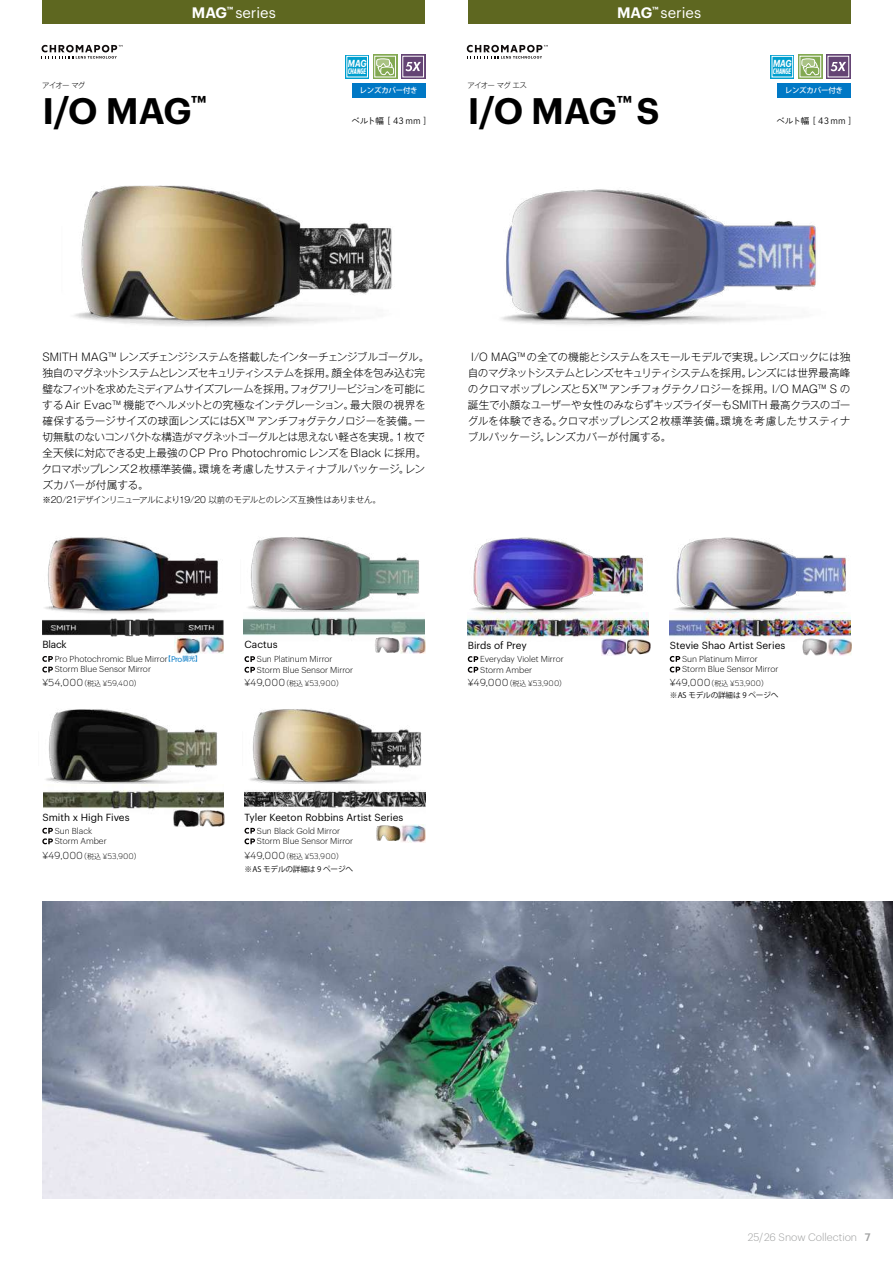
<style>
.page{position:relative;width:893px;height:1263px;background:#fff}
.page>*{position:absolute;margin:0;border:0;box-sizing:border-box;transform-origin:0 0}
.t1{font:600 36.15px "Graphik";letter-spacing:-.02em;color:#000}
.t2{font:14.85px "Graphik";color:#fff}
.t3{font:300 10.65px/15.9px "Gothic MB101 Pr 5";letter-spacing:-.025em;color:#000;text-align:justify}
.t4{font:300 10.65px "Graphik";color:#9fa0a0}
.t5{font:10.05px "Graphik";color:#000}
.t6{font:italic 600 9.9px "Graphik";letter-spacing:-.02em;color:#fff;scale:.8 1}
.t7{font:200 9.6px "Antenna";letter-spacing:.01em;color:#000}
.t8{font:300 8.55px/10.6px "Graphik";color:#000}
.t9{font:300 8.55px "Gothic MB101 Pr 5";letter-spacing:-.06em;color:#000}
.t10{font:8.55px "DNP Shuei Go Kin Std L";letter-spacing:-.02em;color:#000}
.t11{font:7.65px "Koz Go Pro";letter-spacing:-.025em;color:#000}
.t12{font:500 7.5px "Koz Go Pr 6 N";letter-spacing:-.025em;color:#fff}
.t13{font:300 7.5px "Gothic MB101 Pr 5";letter-spacing:-.08em;color:#000}
.t14{font:italic 700 7.5px "Antenna Extra Cond";color:#fff;scale:.85 1}
.s1{font-weight:600}
.s2{font-family:"UD Shin Go NT Pro";font-weight:400;font-size:6.45px;color:#0078c5}
.s3{font-weight:400;font-size:7.95px;color:#0078c5}
.s4{font-family:"Koz Go Pro";font-weight:400;font-size:7.5px}
.s5{font-family:"Koz Go Pro";font-weight:300;font-size:6.9px}
.s6{font-size:7.5px}
.s7{font-weight:500}
</style>
<div class="page">
<img style="left:468px;top:622px;width:181px;height:15px">
<img style="left:670px;top:622px;width:180px;height:15px">
<img style="left:248px;top:537px;width:171px;height:75px">
<img style="left:244px;top:617px;width:180px;height:19px">
<img style="left:46px;top:709px;width:171px;height:76px">
<img style="left:43px;top:790px;width:181px;height:24px">
<img style="left:250px;top:709px;width:171px;height:75px">
<img style="left:245px;top:790px;width:181px;height:18px">
<img style="left:42px;top:619px;width:181px;height:22px">
<div style="left:468px;top:0;width:382px;height:23px;background:#5e6720"></div>
<div style="left:43px;top:0;width:382px;height:23px;background:#5e6720"></div>
<svg style="left:42px;top:656px;width:11px;height:16px"></svg>
<svg style="left:244px;top:656px;width:11px;height:17px"></svg>
<svg style="left:244px;top:828px;width:11px;height:16px"></svg>
<svg style="left:468px;top:656px;width:10px;height:17px"></svg>
<svg style="left:670px;top:656px;width:10px;height:16px"></svg>
<svg style="left:42px;top:828px;width:11px;height:16px"></svg>
<svg style="left:352px;top:83px;width:73px;height:15px"></svg>
<svg style="left:777px;top:83px;width:73px;height:15px"></svg>
<div style="left:373px;top:55px;width:24px;height:24px;background:#c0d3a8"></div>
<div style="left:374px;top:56px;width:22px;height:21px;border:1px solid #fff"></div>
<svg style="left:376px;top:58px;width:19px;height:17px"></svg>
<div style="left:345px;top:55px;width:24px;height:24px;background:#82cfe7"></div>
<div style="left:346px;top:56px;width:22px;height:21px;background:#009fcf;border:1px solid #fff"></div>
<div style="left:401px;top:55px;width:24px;height:24px;background:#ad9cb5"></div>
<div style="left:402px;top:56px;width:22px;height:21px;background:#644474;border:1px solid #fff"></div>
<svg style="left:405px;top:62px;width:16px;height:9px"></svg>
<div style="left:798px;top:55px;width:24px;height:24px;background:#c0d3a8"></div>
<div style="left:799px;top:56px;width:22px;height:21px;border:1px solid #fff"></div>
<svg style="left:801px;top:58px;width:19px;height:17px"></svg>
<div style="left:770px;top:55px;width:24px;height:24px;background:#7bcde6"></div>
<div style="left:772px;top:56px;width:21px;height:21px;background:#009fcf;border:1px solid #fff"></div>
<div style="left:826px;top:55px;width:24px;height:24px;background:#ad9cb5"></div>
<div style="left:828px;top:56px;width:21px;height:21px;background:#644474;border:1px solid #fff"></div>
<svg style="left:830px;top:62px;width:16px;height:9px"></svg>
<img style="left:44px;top:537px;width:174px;height:82px">
<img style="left:175px;top:636px;width:49px;height:18px">
<img style="left:376px;top:825px;width:50px;height:17px">
<img style="left:174px;top:809px;width:50px;height:18px">
<img style="left:375px;top:636px;width:50px;height:18px">
<img style="left:802px;top:638px;width:50px;height:17px">
<img style="left:601px;top:638px;width:50px;height:17px">
<img style="left:467px;top:537px;width:182px;height:85px">
<img style="left:669px;top:537px;width:182px;height:85px">
<img style="left:501px;top:189px;width:315px;height:136px">
<svg style="left:42px;top:45px;width:80px;height:14px"></svg>
<svg style="left:467px;top:45px;width:81px;height:14px"></svg>
<img style="left:74px;top:185px;width:318px;height:141px">
<img style="left:42px;top:901px;width:851px;height:298px">
<h2 class="t2" style="left:192px;top:1px;width:86px"><span class="s1">MAG</span><sup>™</sup> series</h2>
<h2 class="t2" style="left:617px;top:1px;width:86px"><span class="s1">MAG</span><sup>™</sup> series</h2>
<p class="t6" style="left:348px;top:56px;width:25px">MAG</p>
<p class="t14" style="left:348px;top:67px;width:23px">CHANGE</p>
<p class="t6" style="left:773px;top:56px;width:25px">MAG</p>
<p class="t14" style="left:773px;top:67px;width:23px">CHANGE</p>
<p class="t13" style="left:42px;top:79px;width:45px">アイオー マグ</p>
<h1 class="t1" style="left:42px;top:83px;width:166px">I/O MAG<sup>™</sup></h1>
<p class="t13" style="left:468px;top:79px;width:61px">アイオー マグ エス</p>
<p class="t12" style="left:360px;top:86px;width:60px">レンズカバー付き</p>
<p class="t12" style="left:785px;top:86px;width:60px">レンズカバー付き</p>
<h1 class="t1" style="left:468px;top:83px;width:193px">I/O MAG<sup>™</sup> S</h1>
<p class="t10" style="left:351px;top:115px;width:82px">ベルト幅 ［ 43 mm ］</p>
<p class="t10" style="left:777px;top:115px;width:82px">ベルト幅 ［ 43 mm ］</p>
<p class="t3" style="left:42px;top:348px;width:389px;text-align:left">SMITH MAG™ レンズチェンジシステムを搭載したインターチェンジブルゴーグル。独自のマグネットシステムとレンズセキュリティシステムを採用。顔全体を包み込む完璧なフィットを求めたミディアムサイズフレームを採用。フォグフリービジョンを可能にするAir Evac™ 機能でヘルメットとの究極なインテグレーション。最大限の視界を確保するラージサイズの球面レンズには5X™ アンチフォグテクノロジーを装備。一切無駄のないコンパクトな構造がマグネットゴーグルとは思えない軽さを実現。1枚で全天候に対応できる史上最強のCP Pro PhotochromicレンズをBlack に採用。クロマポップレンズ2枚標準装備。環境を考慮したサスティナブルパッケージ。レンズカバーが付属する。</p>
<p class="t9" style="left:42px;top:493px;width:340px">※20/21デザインリニューアルにより19/20 以前のモデルとのレンズ互換性はありません。</p>
<p class="t3" style="left:468px;top:348px;width:384px;text-indent:3px">I/O MAG™の全ての機能とシステムをスモールモデルで実現。レンズロックには独自のマグネットシステムとレンズセキュリティシステムを採用。レンズには世界最高峰のクロマポップレンズと５X™ アンチフォグテクノロジーを採用。I/O MAG™ S の誕生で小顔なユーザーや女性のみならずキッズライダーもSMITH 最高クラスのゴーグルを体験できる。クロマポップレンズ2 枚標準装備。環境を考慮したサスティナブルパッケージ。レンズカバーが付属する。</p>
<p class="t5" style="left:42px;top:637px;width:26px">Black</p>
<p class="t8" style="left:55px;top:653px;width:148px">Pro Photochromic Blue Mirror<span class="s2">【</span><span class="s3">Pro</span><span class="s2">調光】<br></span>Storm Blue Sensor Mirror</p>
<p class="t5" style="left:244px;top:637px;width:35px">Cactus</p>
<p class="t8" style="left:257px;top:653px;width:98px">Sun Platinum Mirror<br>Storm Blue Sensor Mirror</p>
<p class="t7" style="left:42px;top:677px;width:101px">¥54,000<span class="s4">（</span><span class="s5">税込</span> <span class="s6">¥59,400</span><span class="s4">）</span></p>
<p class="t7" style="left:244px;top:677px;width:100px">¥49,000<span class="s4">（</span><span class="s5">税込</span> <span class="s6">¥53,900</span><span class="s4">）</span></p>
<p class="t5" style="left:42px;top:810px;width:89px">Smith x High Fives</p>
<p class="t8" style="left:55px;top:824px;width:53px">Sun Black<br>Storm Amber</p>
<p class="t5" style="left:244px;top:810px;width:160px">Tyler Keeton Robbins Artist Series</p>
<p class="t8" style="left:257px;top:824px;width:98px">Sun Black Gold Mirror<br>Storm Blue Sensor Mirror</p>
<p class="t7" style="left:42px;top:850px;width:100px">¥49,000<span class="s4">（</span><span class="s5">税込</span> <span class="s6">¥53,900</span><span class="s4">）</span></p>
<p class="t7" style="left:244px;top:850px;width:100px">¥49,000<span class="s4">（</span><span class="s5">税込</span> <span class="s6">¥53,900</span><span class="s4">）</span></p>
<p class="t11" style="left:244px;top:864px;width:110px">※AS モデルの詳細は 9 ページへ</p>
<p class="t5" style="left:468px;top:638px;width:61px">Birds of Prey</p>
<p class="t5" style="left:670px;top:638px;width:117px">Stevie Shao Artist Series</p>
<p class="t8" style="left:480px;top:653px;width:85px">Everyday Violet Mirror<br>Storm Amber</p>
<p class="t8" style="left:682px;top:653px;width:98px">Sun Platinum Mirror<br>Storm Blue Sensor Mirror</p>
<p class="t7" style="left:468px;top:677px;width:100px">¥49,000<span class="s4">（</span><span class="s5">税込</span> <span class="s6">¥53,900</span><span class="s4">）</span></p>
<p class="t7" style="left:670px;top:677px;width:100px">¥49,000<span class="s4">（</span><span class="s5">税込</span> <span class="s6">¥53,900</span><span class="s4">）</span></p>
<p class="t11" style="left:670px;top:690px;width:110px">※AS モデルの詳細は 9 ページへ</p>
<p class="t4" style="left:748px;top:1230px;width:124px">25/26 Snow Collection <span class="s7">7</span></p>
</div>
